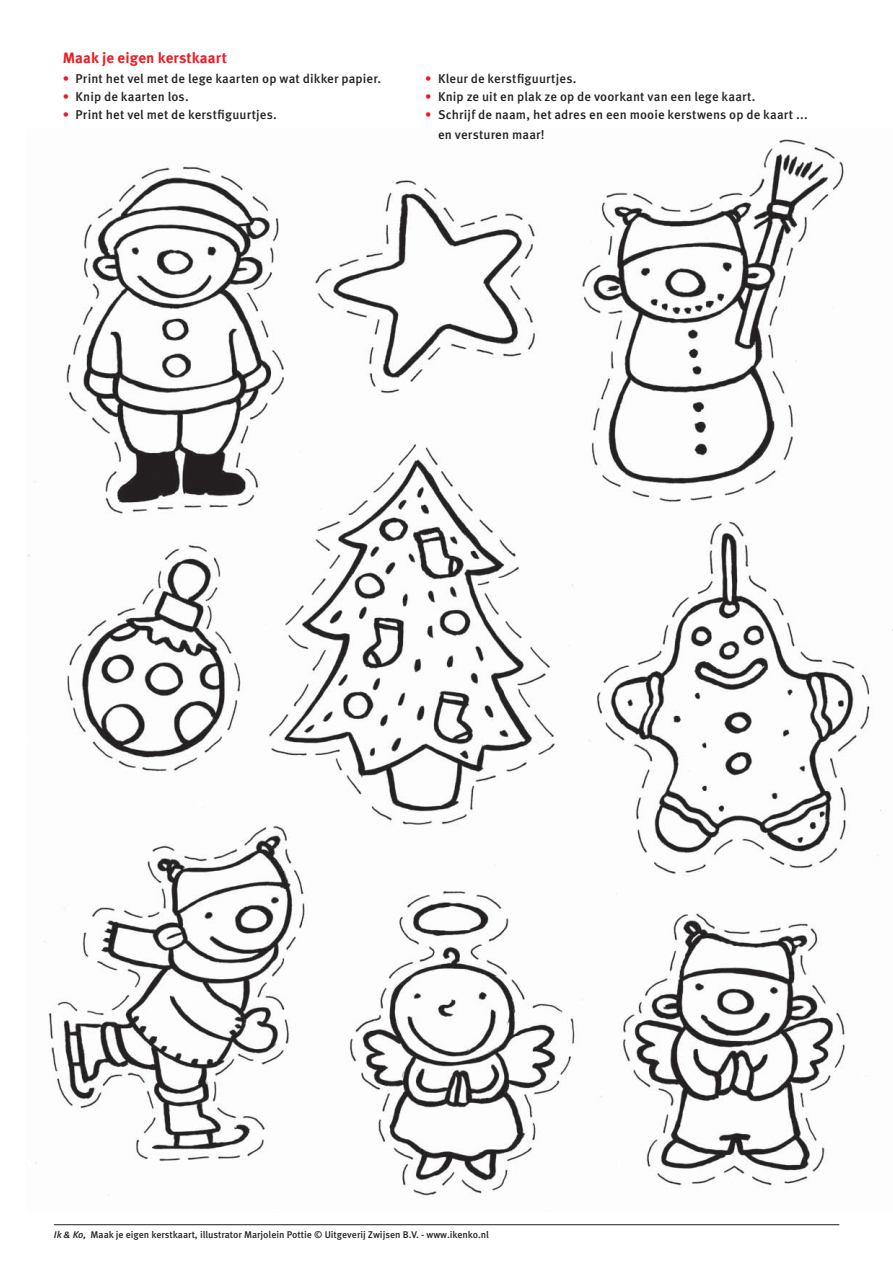
<style>
.page{position:relative;width:893px;height:1263px;background:#fff}
.page>*{position:absolute;margin:0;border:0;box-sizing:border-box;transform-origin:0 0}
.t1{font:700 15px "Meta OT";letter-spacing:.005em;color:#ed1c24}
.t2{font:500 12.75px/19.5px "Meta OT";letter-spacing:.01em;color:#231f20}
.t3{font:500 9.75px "Meta OT";color:#231f20}
.s1{color:#ed1c24}
.s2{font-style:italic}
</style>
<div class="page">
<img style="left:28px;top:139px;width:865px;height:1057px">
<hr style="left:54px;top:1224px;width:785px;height:1px;background:#231f20">
<p class="t1" style="left:63px;top:50px;width:166px">Maak je eigen kerstkaart</p>
<p class="t2" style="left:63px;top:70px;width:320px"><span class="s1">•</span> Print het vel met de lege kaarten op wat dikker papier.</p>
<p class="t2" style="left:425px;top:70px;width:153px"><span class="s1">•</span> Kleur de kerstfiguurtjes.</p>
<p class="t2" style="left:63px;top:88px;width:128px"><span class="s1">•</span> Knip de kaarten los.</p>
<p class="t2" style="left:425px;top:88px;width:332px"><span class="s1">•</span> Knip ze uit en plak ze op de voorkant van een lege kaart.</p>
<p class="t2" style="left:63px;top:107px;width:216px"><span class="s1">•</span> Print het vel met de kerstfiguurtjes.</p>
<p class="t2" style="left:438px;top:107px;width:371px;text-indent:-13px"><span class="s1">•</span> Schrijf de naam, het adres en een mooie kerstwens op de kaart ... en versturen maar!</p>
<p class="t3" style="left:54px;top:1231px;width:437px"><span class="s2">Ik &amp; Ko,</span> Maak je eigen kerstkaart, illustrator Marjolein Pottie © Uitgeverij Zwijsen B.V. - www.ikenko.nl</p>
</div>
